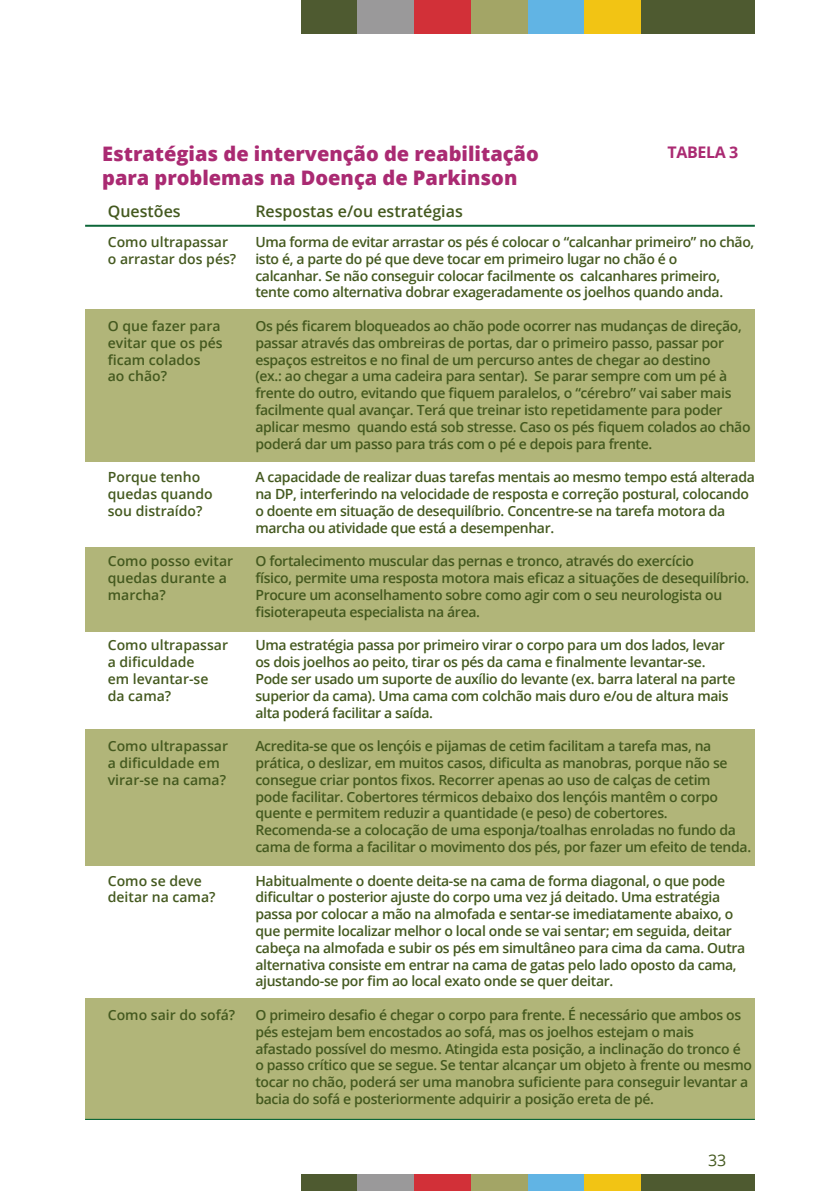
<style>
.page{position:relative;width:840px;height:1191px;background:#fff}
.page>*{position:absolute;margin:0;border:0;box-sizing:border-box;transform-origin:0 0}
.t1{font:800 20px/24px "Open Sans";color:#aa2a72}
.t2{font:600 16px "Open Sans";color:#44591f}
.t3{font:700 16px "Open Sans";letter-spacing:-.025em;color:#aa2a72}
.t4{font:16px "Open Sans";color:#44591f}
.t5{font:600 14px/16.8px "Open Sans";letter-spacing:-.025em;color:#44591f}
.t6{font:600 14px/16.8px "Open Sans";color:#44591f}
</style>
<div class="page">
<div style="left:300px;top:0;width:57px;height:33px;background:#4e5a30"></div>
<div style="left:357px;top:0;width:57px;height:33px;background:#9a999a"></div>
<div style="left:414px;top:0;width:57px;height:33px;background:#d23038"></div>
<div style="left:471px;top:0;width:56px;height:33px;background:#a3a566"></div>
<div style="left:527px;top:0;width:57px;height:33px;background:#61b4e4"></div>
<div style="left:584px;top:0;width:57px;height:33px;background:#f2c414"></div>
<div style="left:641px;top:0;width:56px;height:33px;background:#4e5a30"></div>
<div style="left:697px;top:0;width:57px;height:33px;background:#4e5a30"></div>
<div style="left:300px;top:1173px;width:57px;height:18px;background:#4e5a30"></div>
<div style="left:357px;top:1173px;width:57px;height:18px;background:#9a999a"></div>
<div style="left:414px;top:1173px;width:57px;height:18px;background:#d23038"></div>
<div style="left:471px;top:1173px;width:56px;height:18px;background:#a3a566"></div>
<div style="left:527px;top:1173px;width:57px;height:18px;background:#61b4e4"></div>
<div style="left:584px;top:1173px;width:57px;height:18px;background:#f2c414"></div>
<div style="left:641px;top:1173px;width:56px;height:18px;background:#4e5a30"></div>
<div style="left:697px;top:1173px;width:57px;height:18px;background:#4e5a30"></div>
<div style="left:85px;top:998px;width:669px;height:121px;background:#b1b579"></div>
<div style="left:85px;top:729px;width:669px;height:136px;background:#b1b579"></div>
<div style="left:85px;top:547px;width:669px;height:84px;background:#b1b579"></div>
<div style="left:85px;top:309px;width:669px;height:152px;background:#b1b579"></div>
<hr style="left:85px;top:225px;width:669px;height:2px;background:#0c6638">
<hr style="left:85px;top:1118px;width:669px;height:1px;background:#0c6638">
<h1 class="t1" style="left:102px;top:141px;width:438px">Estratégias de intervenção de reabilitação para problemas na Doença de Parkinson</h1>
<p class="t2" style="left:108px;top:200px;width:74px">Questões</p>
<p class="t2" style="left:255px;top:200px;width:209px">Respostas e/ou estratégias</p>
<p class="t6" style="left:108px;top:233px;width:130px">Como ultrapassar o arrastar dos pés?</p>
<p class="t3" style="left:667px;top:140px;width:72px">TABELA 3</p>
<p class="t5" style="left:255px;top:233px;width:500px">Uma forma de evitar arrastar os pés é colocar o “calcanhar primeiro” no chão, isto é, a parte do pé que deve tocar em primeiro lugar no chão é o<br>calcanhar. Se não conseguir colocar facilmente os calcanhares primeiro, tente como alternativa dobrar exageradamente os joelhos quando anda.</p>
<p class="t5" style="left:255px;top:317px;width:496px">Os pés ficarem bloqueados ao chão pode ocorrer nas mudanças de direção, passar através das ombreiras de portas, dar o primeiro passo, passar por espaços estreitos e no final de um percurso antes de chegar ao destino<br>(ex.: ao chegar a uma cadeira para sentar). Se parar sempre com um pé à frente do outro, evitando que fiquem paralelos, o “cérebro” vai saber mais facilmente qual avançar. Terá que treinar isto repetidamente para poder aplicar mesmo quando está sob stresse. Caso os pés fiquem colados ao chão poderá dar um passo para trás com o pé e depois para frente.</p>
<p class="t5" style="left:255px;top:468px;width:500px">A capacidade de realizar duas tarefas mentais ao mesmo tempo está alterada na DP, interferindo na velocidade de resposta e correção postural, colocando o doente em situação de desequilíbrio. Concentre-se na tarefa motora da marcha ou atividade que está a desempenhar.</p>
<p class="t5" style="left:255px;top:552px;width:495px">O fortalecimento muscular das pernas e tronco, através do exercício<br>físico, permite uma resposta motora mais eficaz a situações de desequilíbrio.<br>Procure um aconselhamento sobre como agir com o seu neurologista ou fisioterapeuta especialista na área.</p>
<p class="t5" style="left:255px;top:636px;width:481px">Uma estratégia passa por primeiro virar o corpo para um dos lados, levar os dois joelhos ao peito, tirar os pés da cama e finalmente levantar-se.<br>Pode ser usado um suporte de auxílio do levante (ex. barra lateral na parte superior da cama). Uma cama com colchão mais duro e/ou de altura mais alta poderá facilitar a saída.</p>
<p class="t5" style="left:255px;top:737px;width:497px">Acredita-se que os lençóis e pijamas de cetim facilitam a tarefa mas, na prática, o deslizar, em muitos casos, dificulta as manobras, porque não se consegue criar pontos fixos. Recorrer apenas ao uso de calças de cetim<br>pode facilitar. Cobertores térmicos debaixo dos lençóis mantêm o corpo quente e permitem reduzir a quantidade (e peso) de cobertores.<br>Recomenda-se a colocação de uma esponja/toalhas enroladas no fundo da cama de forma a facilitar o movimento dos pés, por fazer um efeito de tenda.</p>
<p class="t5" style="left:255px;top:872px;width:491px">Habitualmente o doente deita-se na cama de forma diagonal, o que pode dificultar o posterior ajuste do corpo uma vez já deitado. Uma estratégia passa por colocar a mão na almofada e sentar-se imediatamente abaixo, o que permite localizar melhor o local onde se vai sentar; em seguida, deitar cabeça na almofada e subir os pés em simultâneo para cima da cama. Outra alternativa consiste em entrar na cama de gatas pelo lado oposto da cama, ajustando-se por fim ao local exato onde se quer deitar.</p>
<p class="t5" style="left:255px;top:1006px;width:497px">O primeiro desafio é chegar o corpo para frente. É necessário que ambos os pés estejam bem encostados ao sofá, mas os joelhos estejam o mais afastado possível do mesmo. Atingida esta posição, a inclinação do tronco é o passo crítico que se segue. Se tentar alcançar um objeto à frente ou mesmo tocar no chão, poderá ser uma manobra suficiente para conseguir levantar a bacia do sofá e posteriormente adquirir a posição ereta de pé.</p>
<p class="t6" style="left:108px;top:317px;width:116px">O que fazer para evitar que os pés ficam colados<br>ao chão?</p>
<p class="t6" style="left:108px;top:468px;width:106px">Porque tenho quedas quando sou distraído?</p>
<p class="t6" style="left:108px;top:552px;width:127px">Como posso evitar quedas durante a marcha?</p>
<p class="t6" style="left:108px;top:636px;width:122px">Como ultrapassar a dificuldade<br>em levantar-se da cama?</p>
<p class="t6" style="left:108px;top:737px;width:122px">Como ultrapassar a dificuldade em virar-se na cama?</p>
<p class="t6" style="left:108px;top:872px;width:109px">Como se deve deitar na cama?</p>
<p class="t6" style="left:108px;top:1006px;width:129px">Como sair do sofá?</p>
<p class="t4" style="left:707px;top:1149px;width:20px">33</p>
</div>
